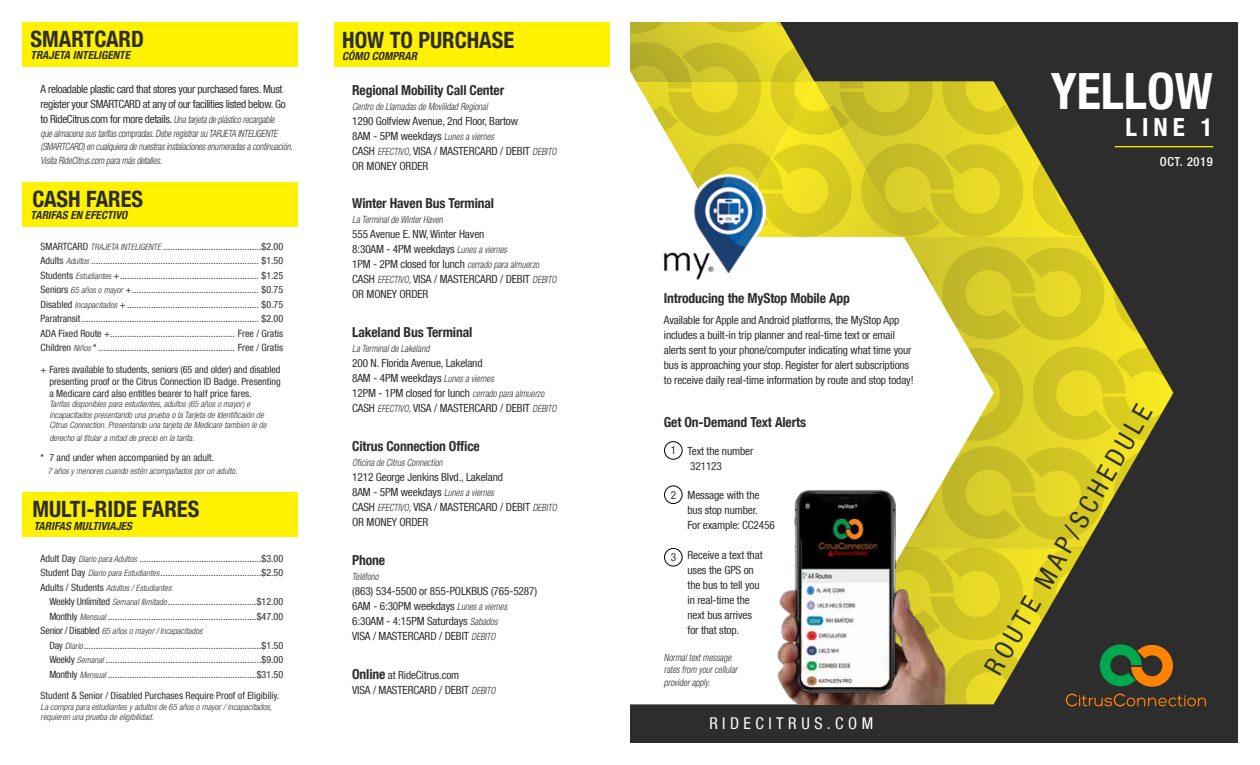
<style>
.page{position:relative;width:1260px;height:765px;background:#fff}
.page>*{position:absolute;margin:0;border:0;box-sizing:border-box;transform-origin:0 0}
.t1{font:700 condensed 50px "Helvetica Neue LT Com";color:#fff}
.t2{font:condensed 26.25px "Helvetica Neue LT Com";color:#2d2d2d}
.t3{font:700 condensed 25px "Helvetica Neue LT Com";color:#fff}
.t4{font:700 condensed 22.5px "Helvetica Neue LT Com";color:#2d2d2d}
.t5{font:condensed 16.25px "Helvetica Neue LT Com";letter-spacing:.275em;color:#fff}
.t6{font:700 condensed 13.75px "Helvetica Neue LT Com";letter-spacing:-.01em;color:#2d2d2d}
.t7{font:500 condensed 12.5px "Helvetica Neue LT Com";letter-spacing:.05em;color:#fff}
.t8{font:condensed 11.25px/15px "Helvetica Neue LT Com";letter-spacing:-.01em;color:#2d2d2d}
.t9{font:condensed 11.25px/15px "Helvetica Neue LT Com";letter-spacing:-.03em;color:#2d2d2d}
.t10{font:italic 700 condensed 11.25px "Helvetica Neue LT Com";color:#2d2d2d}
.t11{font:condensed 10px/14.5px "Helvetica Neue LT Com";color:#2d2d2d;text-align:justify}
.t12{font:italic 300 condensed 10px/13.8px "Helvetica Neue LT Com";letter-spacing:-.02em;color:#2d2d2d;scale:.9 1}
.t13{font:italic 300 condensed 10px/12.5px "Helvetica Neue LT Com";color:#2d2d2d;scale:.9 1}
.t14{font:condensed 10px/14.5px "Helvetica Neue LT Com";letter-spacing:-.02em;color:#2d2d2d}
.t15{font:italic 300 condensed 8.75px/10.5px "Helvetica Neue LT Com";color:#2d2d2d}
.s1{font-weight:300;font-style:italic;font-size:10px}
.s2{font-weight:300;font-style:italic;font-size:8.75px}
.s3{font-weight:400;font-style:normal;font-size:10px}
.s4{font-weight:300;font-style:italic}
.s5{font-weight:700;font-size:13.75px}
</style>
<div class="page">
<div style="left:22px;top:182px;width:276px;height:44px;background:#fff200"></div>
<div style="left:22px;top:492px;width:276px;height:45px;background:#fff200"></div>
<div style="left:334px;top:22px;width:276px;height:45px;background:#fff200"></div>
<div style="left:22px;top:22px;width:276px;height:45px;background:#fff200"></div>
<div style="left:630px;top:22px;width:608px;height:720px;background:#2d2d2d"></div>
<svg style="left:630px;top:22px;width:576px;height:684px"></svg>
<hr style="left:1115px;top:146px;width:98px;height:1px;background:#fff200">
<img style="left:758px;top:483px;width:192px;height:221px">
<div style="left:664px;top:441px;width:18px;height:19px;border:1px solid #000;border-radius:50%"></div>
<div style="left:664px;top:486px;width:18px;height:18px;border:1px solid #000;border-radius:50%"></div>
<div style="left:664px;top:548px;width:18px;height:18px;border:1px solid #000;border-radius:50%"></div>
<img style="left:656px;top:172px;width:121px;height:110px">
<h3 class="t4" style="left:31px;top:26px;width:115px">SMARTCARD</h3>
<p class="t10" style="left:31px;top:48px;width:101px">TRAJETA INTELIGENTE</p>
<p class="t9" style="left:41px;top:81px;width:247px">A reloadable plastic card that stores your purchased fares. Must register your SMARTCARD at any of our facilities listed below. Go to RideCitrus.com for more details. <span class="s1">Una tarjeta de plástico recargable</span></p>
<p class="t12" style="left:41px;top:126px;width:282px">que almacena sus tarifas compradas. Debe registrar su TARJETA INTELIGENTE (SMARTCARD) en cualquiera de nuestras instalaciones enumeradas a continuación.<br>Visita RideCitrus.com para más detalles.</p>
<h3 class="t4" style="left:32px;top:186px;width:112px">CASH FARES</h3>
<p class="t11" style="left:41px;top:239px;width:244px">SMARTCARD <span class="s2">TRAJETA INTELIGENTE</span> .........................................$2.00<br>Adults <span class="s2">Adultos</span> ...................................................................... $1.50<br>Students <span class="s2">Estudiantes</span> +.......................................................... $1.25<br>Seniors <span class="s2">65 años o mayor</span> +..................................................... $0.75<br>Disabled <span class="s2">Incapacitados</span> +....................................................... $0.75<br>Paratransit.......................................................................... $2.00<br>ADA Fixed Route +.................................................... Free / Gratis Children <span class="s2">Niños</span> * ......................................................... Free / Gratis</p>
<p class="t11" style="left:49px;top:363px;width:233px;line-height:12px;text-indent:-9px">+ Fares available to students, seniors (65 and older) and disabled presenting proof or the Citrus Connection ID Badge. Presenting a Medicare card also entitles bearer to half price fares.</p>
<p class="t15" style="left:49px;top:399px;width:219px">Tarifas disponibles para estudiantes, adultos (65 años o mayor) e incapacitados presentando una prueba o la Tarjeta de Identificaión de<br>Citrus Connection. Presentando una tarjeta de Medicare tambien le de</p>
<p class="t15" style="left:49px;top:433px;width:147px">derecho al titular a mitad de precio en la tarifa.</p>
<p class="t11" style="left:41px;top:450px;width:175px">* 7 and under when accompanied by an adult.</p>
<p class="t15" style="left:48px;top:466px;width:191px">7 años y menores cuando estén acompañados por un adulto.</p>
<p class="t10" style="left:31px;top:208px;width:98px">TARIFAS EN EFECTIVO</p>
<h3 class="t4" style="left:32px;top:495px;width:168px">MULTI-RIDE FARES</h3>
<p class="t10" style="left:34px;top:519px;width:100px">TARIFAS MULTIVIAJES</p>
<p class="t11" style="left:41px;top:551px;width:244px">Adult Day <span class="s2">Diario para Adultos</span> ...................................................$3.00<br>Student Day <span class="s2">Diario para Estudiantes</span>..........................................$2.50</p>
<p class="t15" style="left:41px;top:582px;width:132px"><span class="s3">Adults / Students</span> Adultos / Estudiantes</p>
<p class="t14" style="left:49px;top:594px;width:235px">Weekly Unlimited <span class="s2">Semanal llimitado</span>.....................................$12.00<br>Monthly <span class="s2">Mensual</span> ..............................................................$47.00</p>
<p class="t15" style="left:41px;top:626px;width:164px"><span class="s3">Senior / Disabled</span> 65 años o mayor / Incapacitados</p>
<p class="t11" style="left:49px;top:638px;width:235px">Day <span class="s2">Diario</span>..........................................................................$1.50<br>Weekly <span class="s2">Semanal</span> .................................................................$9.00<br>Monthly <span class="s2">Mensual</span> ..............................................................$31.50</p>
<p class="t11" style="left:41px;top:688px;width:240px">Student &amp; Senior / Disabled Purchases Require Proof of Eligibiliy.</p>
<p class="t15" style="left:41px;top:701px;width:233px">La compra para estudiantes y adultos de 65 años o mayor / incapacitados, requieren una prueba de eligibilidad.</p>
<h3 class="t4" style="left:342px;top:26px;width:174px">HOW TO PURCHASE</h3>
<p class="t10" style="left:342px;top:49px;width:76px">CÓMO COMPRAR</p>
<h3 class="t6" style="left:352px;top:81px;width:154px">Regional Mobility Call Center</h3>
<p class="t13" style="left:352px;top:100px;width:152px">Centro de Llamadas de Movilidad Regional</p>
<p class="t8" style="left:352px;top:113px;width:206px">1290 Golfview Avenue, 2nd Floor, Bartow<br>8AM - 5PM weekdays <span class="s1">Lunes a viernes<br></span>CASH <span class="s1">EFECTIVO</span><span class="s4">,</span> VISA / MASTERCARD / DEBIT <span class="s1">DEBITO </span>OR MONEY ORDER</p>
<h3 class="t6" style="left:352px;top:195px;width:144px">Winter Haven Bus Terminal</h3>
<p class="t13" style="left:352px;top:214px;width:102px">La Terminal de Winter Haven</p>
<p class="t8" style="left:352px;top:227px;width:206px">555 Avenue E. NW, Winter Haven<br>8:30AM - 4PM weekdays <span class="s1">Lunes a viernes<br></span>1PM - 2PM closed for lunch <span class="s1">cerrado para almuerzo </span>CASH <span class="s1">EFECTIVO</span><span class="s4">,</span> VISA / MASTERCARD / DEBIT <span class="s1">DEBITO </span>OR MONEY ORDER</p>
<h3 class="t6" style="left:352px;top:324px;width:122px">Lakeland Bus Terminal</h3>
<p class="t13" style="left:352px;top:342px;width:87px">La Terminal de Lakeland</p>
<p class="t8" style="left:352px;top:356px;width:206px">200 N. Florida Avenue, Lakeland<br>8AM - 4PM weekdays <span class="s1">Lunes a viernes<br></span>12PM - 1PM closed for lunch <span class="s1">cerrado para almuerzo </span>CASH <span class="s1">EFECTIVO</span><span class="s4">,</span> VISA / MASTERCARD / DEBIT <span class="s1">DEBITO</span></p>
<h3 class="t6" style="left:352px;top:438px;width:129px">Citrus Connection Office</h3>
<p class="t13" style="left:352px;top:456px;width:102px">Oficina de Citrus Connection</p>
<p class="t8" style="left:352px;top:470px;width:206px">1212 George Jenkins Blvd., Lakeland<br>8AM - 5PM weekdays <span class="s1">Lunes a viernes<br></span>CASH <span class="s1">EFECTIVO</span><span class="s4">,</span> VISA / MASTERCARD / DEBIT <span class="s1">DEBITO<br></span>OR MONEY ORDER</p>
<h3 class="t6" style="left:352px;top:552px;width:34px">Phone</h3>
<p class="t13" style="left:352px;top:570px;width:31px">Teléfono</p>
<p class="t8" style="left:352px;top:583px;width:187px">(863) 534-5500 or 855-POLKBUS (765-5287)<br>6AM - 6:30PM weekdays <span class="s1">Lunes a viernes </span>6:30AM - 4:15PM Saturdays <span class="s1">Sabados<br></span>VISA / MASTERCARD / DEBIT <span class="s1">DEBITO</span></p>
<p class="t8" style="left:352px;top:667px;width:145px"><span class="s5">Online</span> at RideCitrus.com<br>VISA / MASTERCARD / DEBIT <span class="s1">DEBITO</span></p>
<h3 class="t6" style="left:664px;top:290px;width:188px">Introducing the MyStop Mobile App</h3>
<p class="t8" style="left:664px;top:313px;width:251px">Available for Apple and Android platforms, the MyStop App includes a built-in trip planner and real-time text or email alerts sent to your phone/computer indicating what time your bus is approaching your stop. Register for alert subscriptions to receive daily real-time information by route and stop today!</p>
<h3 class="t6" style="left:664px;top:414px;width:144px">Get On-Demand Text Alerts</h3>
<p class="t8" style="left:671px;top:443px;width:7px">1</p>
<p class="t8" style="left:671px;top:487px;width:7px">2</p>
<p class="t8" style="left:671px;top:550px;width:7px">3</p>
<p class="t8" style="left:688px;top:443px;width:67px">Text the number<br>321123</p>
<p class="t8" style="left:688px;top:487px;width:89px">Message with the bus stop number.<br>For example: CC2456</p>
<p class="t8" style="left:688px;top:547px;width:77px">Receive a text that uses the GPS on the bus to tell you in real-time the next bus arrives for that stop.</p>
<p class="t13" style="left:664px;top:651px;width:83px">Normal text message rates from your cellular provider apply.</p>
<h3 class="t5" style="left:709px;top:714px;width:165px">RIDECITRUS.COM</h3>
<h1 class="t1" style="left:1051px;top:61px;width:164px">YELLOW</h1>
<h3 class="t3" style="left:1126px;top:112px;width:89px">LINE 1</h3>
<p class="t7" style="left:1160px;top:154px;width:55px">OCT. 2019</p>
<h2 class="t2" style="left:978px;top:665px;width:309px;rotate:-60deg">ROUTE MAP/SCHEDULE</h2>
</div>
